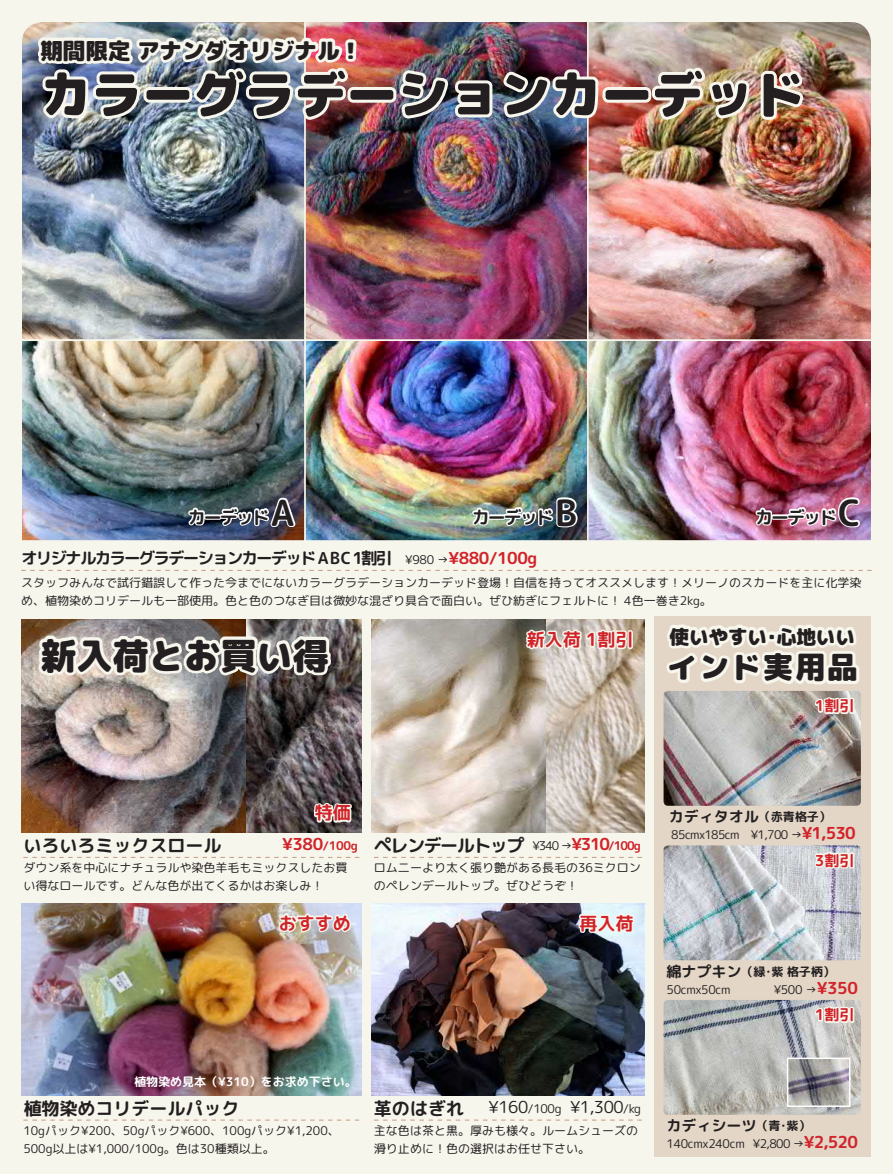
<style>
.page{position:relative;width:893px;height:1174px;background:#f7f6ed}
.page>*{position:absolute;margin:0;border:0;box-sizing:border-box;transform-origin:0 0}
.ページタイトル{font:900 51px "Rounded Mplus 1 c";color:#231f20}
.ページタイトル-2{font:900 36px "Rounded Mplus 1 c";color:#231f20}
.ページタイトル_小{font:900 30px "Rounded Mplus 1 c";letter-spacing:.07em;color:#231f20}
.ページタイトル-3{font:900 22.5px "Rounded Mplus 1 c";color:#231f20}
.ページタイトル_小-2{font:900 19.5px "Rounded Mplus 1 c";color:#231f20}
.商品名{font:700 18px "Rounded Mplus 1 c";color:#231f20}
.商品名-2{font:700 18px "Rounded Mplus 1 c";letter-spacing:-.08em;color:#231f20}
.本文{font:700 18px "Rounded Mplus 1 c";color:#d1232a}
.商品名-3{font:700 16.5px "Rounded Mplus 1 c";letter-spacing:-.11em;color:#231f20}
.商品名-4{font:16.5px "Rounded Mplus 1 c";letter-spacing:-.025em;color:#231f20}
.商品名-5{font:700 15px "Rounded Mplus 1 c";color:#231f20}
.本文-2{font:700 15px "Rounded Mplus 1 c";color:#d1232a}
.商品説_Level_02{font:12px/18px "Rounded Mplus 1 c";color:#231f20}
.価格_割引有り{font:12px "Rounded Mplus 1 c";letter-spacing:-.025em;color:#231f20}
.価格_割引有り-2{font:12px "Rounded Mplus 1 c";letter-spacing:-.05em;color:#231f20}
.本文-3{font:700 12px "Rounded Mplus 1 c";color:#fff}
.商品名-6{font:700 12px "Rounded Mplus 1 c";color:#231f20}
.商品名-7{font:700 12px "Rounded Mplus 1 c";color:#d1232a}
.s1{font-size:36px}
.s2{font-weight:400;font-size:12px}
.s3{color:#d1232a}
.s4{font-size:16.5px}
.s5{font-size:16.5px;color:#d1232a}
.s6{font-size:12px;color:#d1232a}
.s7{font-size:12px}
.s8{font-weight:700;font-size:16.5px;color:#d1232a}
.s9{font-size:15px}
</style>
<div class="page">
<img style="left:24px;top:342px;width:845px;height:114px">
<img style="left:22px;top:24px;width:282px;height:315px">
<img style="left:304px;top:252px;width:282px;height:87px">
<img style="left:586px;top:22px;width:285px;height:317px">
<div style="left:654px;top:617px;width:217px;height:540px;background:#e3d6c6"></div>
<div style="left:21px;top:339px;width:285px;height:203px;border:2px solid #f7f6ed"></div>
<div style="left:304px;top:339px;width:285px;height:203px;border:2px solid #f7f6ed"></div>
<div style="left:587px;top:339px;width:285px;height:203px;border:2px solid #f7f6ed"></div>
<img style="left:21px;top:1081px;width:340px;height:14px">
<img style="left:372px;top:1081px;width:272px;height:14px">
<img style="left:664px;top:1081px;width:197px;height:33px">
<img style="left:790px;top:1081px;width:57px;height:23px">
<div style="left:787px;top:1057px;width:63px;height:50px;border:2px solid #fff"></div>
<img style="left:33px;top:22px;width:774px;height:230px">
<svg style="left:23px;top:1119px;width:336px;height:1px"></svg>
<img style="left:21px;top:456px;width:851px;height:625px">
<svg style="left:374px;top:1119px;width:268px;height:1px"></svg>
<p class="ページタイトル-3" style="left:40px;top:34px;width:323px">期間限定 アナンダオリジナル！</p>
<p class="ページタイトル" style="left:40px;top:58px;width:766px">カラーグラデーションカーデッド</p>
<p class="商品名" style="left:188px;top:504px;width:108px">カーデッド <span class="s1">A</span></p>
<p class="商品名" style="left:472px;top:504px;width:107px">カーデッド <span class="s1">B</span></p>
<p class="商品名" style="left:755px;top:504px;width:108px">カーデッド <span class="s1">C</span></p>
<p class="商品名-3" style="left:21px;top:546px;width:517px">オリジナルカラーグラデーションカーデッド A B C 1割引　<span class="s2">¥980 →</span><span class="s3">¥880/100g</span></p>
<p class="商品説_Level_02" style="left:21px;top:573px;width:842px">スタッフみんなで試行錯誤して作った今までにないカラーグラデーションカーデッド登場！自信を持ってオススメします！メリーノのスカードを主に化学染め、植物染めコリデールも一部使用。色と色のつなぎ目は微妙な混ざり具合で面白い。ぜひ紡ぎにフェルトに！ 4色一巻き2kg。</p>
<p class="ページタイトル-2" style="left:40px;top:630px;width:290px">新入荷とお買い得</p>
<p class="本文" style="left:527px;top:626px;width:108px">新入荷 1割引</p>
<p class="ページタイトル_小-2" style="left:670px;top:622px;width:187px">使いやすい・心地いい</p>
<p class="ページタイトル_小" style="left:667px;top:646px;width:192px">インド実用品</p>
<p class="本文-2" style="left:815px;top:695px;width:41px">1割引</p>
<p class="本文" style="left:315px;top:800px;width:37px">特価</p>
<p class="商品名" style="left:23px;top:833px;width:200px">いろいろミックスロール</p>
<p class="商品名-7" style="left:282px;top:837px;width:77px"><span class="s4">¥380</span>/100g</p>
<p class="商品説_Level_02" style="left:23px;top:859px;width:325px">ダウン系を中心にナチュラルや染色羊毛もミックスしたお買い得なロールです。どんな色が出てくるかはお楽しみ！</p>
<p class="商品名-2" style="left:374px;top:833px;width:269px">ペレンデールトップ <span class="s2">¥340 →</span><span class="s5">¥310</span><span class="s6">/100g</span></p>
<p class="商品説_Level_02" style="left:374px;top:859px;width:268px">ロム二ーより太く張り艶がある長毛の36ミクロンのペレンデールトップ。ぜひどうぞ！</p>
<p class="商品名-5" style="left:669px;top:806px;width:163px">カディタオル<span class="s7">（赤青格子）</span></p>
<p class="価格_割引有り-2" style="left:671px;top:826px;width:186px">85cmx185cm ¥1,700 →<span class="s8">¥1,530</span></p>
<p class="本文-2" style="left:815px;top:849px;width:41px">3割引</p>
<p class="本文" style="left:279px;top:910px;width:73px">おすすめ</p>
<p class="本文" style="left:579px;top:910px;width:55px">再入荷</p>
<p class="商品名-6" style="left:666px;top:962px;width:170px"><span class="s9">綿ナプキン</span>（緑・紫 格子柄）</p>
<p class="価格_割引有り" style="left:666px;top:980px;width:65px">50cmx50cm</p>
<p class="価格_割引有り" style="left:774px;top:980px;width:86px">¥500 →<span class="s8">¥350</span></p>
<p class="本文-2" style="left:815px;top:1004px;width:41px">1割引</p>
<p class="本文-3" style="left:134px;top:1073px;width:224px">植物染め見本（¥310）をお求め下さい。</p>
<p class="商品名" style="left:23px;top:1095px;width:218px">植物染めコリデールパック</p>
<p class="商品説_Level_02" style="left:23px;top:1121px;width:318px">10gパック¥200、50gパック¥600、100gパック¥1,200、<br>500g以上は¥1,000/100g。色は30種類以上。</p>
<p class="商品名" style="left:374px;top:1095px;width:91px">革のはぎれ</p>
<p class="商品名-4" style="left:489px;top:1095px;width:154px">¥160<span class="s7">/100g</span> ¥1,300<span class="s7">/kg</span></p>
<p class="商品説_Level_02" style="left:374px;top:1121px;width:265px">主な色は茶と黒。厚みも様々。ルームシューズの滑り止めに！色の選択はお任せ下さい。</p>
<p class="商品名-5" style="left:666px;top:1115px;width:145px">カディシーツ<span class="s7">（青・紫）</span></p>
<p class="価格_割引有り" style="left:666px;top:1135px;width:193px">140cmx240cm ¥2,800 →<span class="s8">¥2,520</span></p>
</div>
